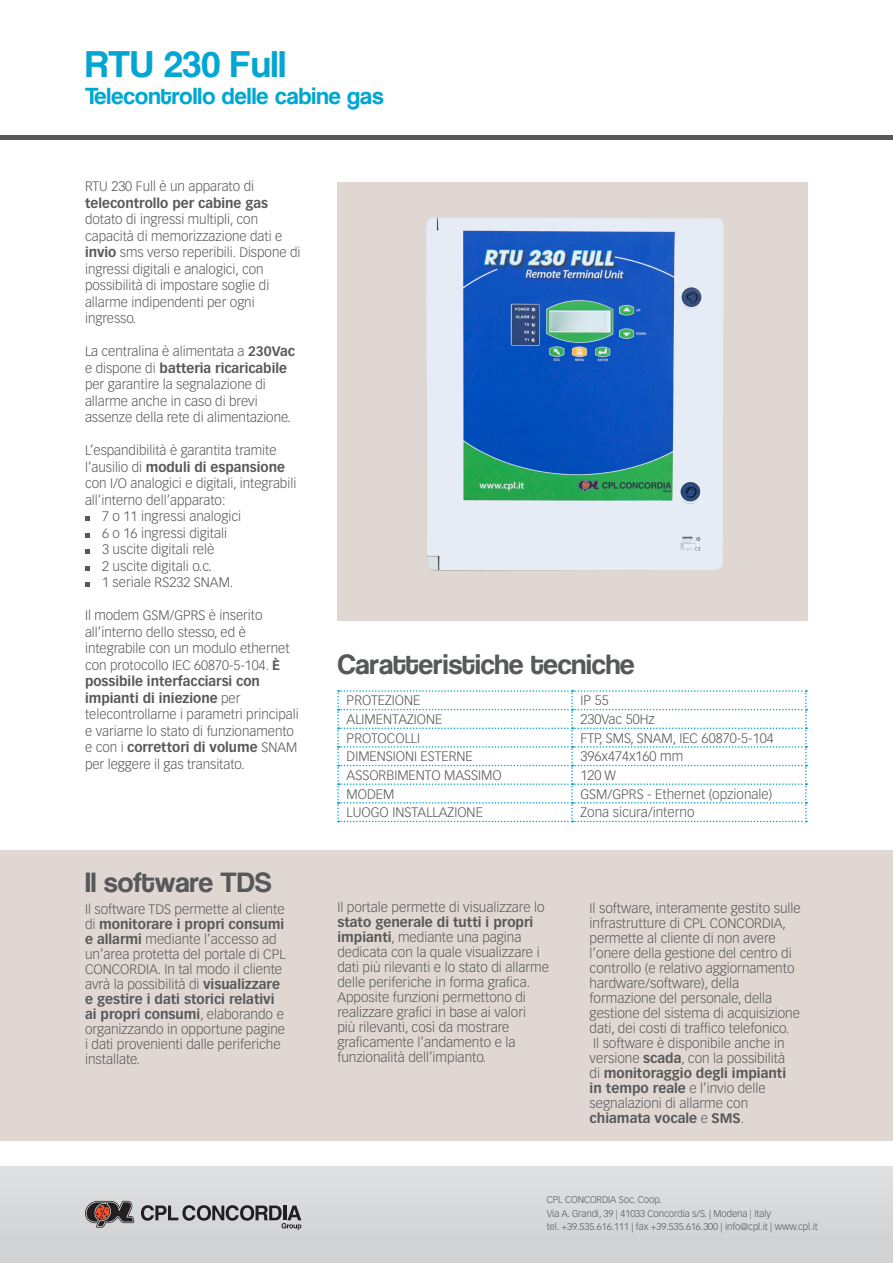
<style>
.page{position:relative;width:893px;height:1263px;background:#fff}
.page>*{position:absolute;margin:0;border:0;box-sizing:border-box;transform-origin:0 0}
.t1{font:36px "Coolvetica";letter-spacing:.015em;color:#02a7d1}
.List_Paragraph{font:27px "Coolvetica";letter-spacing:.005em;color:#57585a}
.t2{font:22.5px "Coolvetica";letter-spacing:.015em;color:#02a7d1}
.List_Paragraph-2{font:300 13.5px/15px "Vectora LH";color:#57585a}
.t3{font:300 9.6px/13.5px "Vectora LH";letter-spacing:-.005em;color:#57585a}
.s1{font-weight:700}
</style>
<div class="page">
<div style="left:0;top:1166px;width:893px;height:97px;background:#d1d2d4"></div>
<svg style="left:85px;top:1201px;width:49px;height:26px"></svg>
<svg style="left:141px;top:1205px;width:160px;height:25px"></svg>
<div style="left:0;top:850px;width:893px;height:291px;background:#e1d7d2"></div>
<svg style="left:85px;top:516px;width:5px;height:5px"></svg>
<svg style="left:85px;top:533px;width:5px;height:5px"></svg>
<svg style="left:85px;top:549px;width:5px;height:5px"></svg>
<svg style="left:85px;top:566px;width:5px;height:5px"></svg>
<svg style="left:85px;top:582px;width:5px;height:5px"></svg>
<div style="left:337px;top:182px;width:471px;height:438px;background:#e1d7d2"></div>
<img style="left:426px;top:218px;width:298px;height:352px">
<svg style="left:337px;top:690px;width:470px;height:132px"></svg>
<hr style="left:0;top:136px;width:893px;height:4px;background:#57585a">
<p class="t1" style="left:85px;top:45px;width:202px">RTU 230 Full</p>
<p class="t2" style="left:85px;top:84px;width:300px">Telecontrollo delle cabine gas</p>
<p class="List_Paragraph-2" style="left:85px;top:178px;width:217px;line-height:16.5px">RTU 230 Full è un apparato di <span class="s1">telecontrollo per cabine gas </span>dotato di ingressi multipli, con capacità di memorizzazione dati e <span class="s1">invio</span> sms verso reperibili. Dispone di ingressi digitali e analogici, con possibilità di impostare soglie di allarme indipendenti per ogni ingresso.</p>
<p class="List_Paragraph-2" style="left:85px;top:343px;width:211px;line-height:16.5px">La centralina è alimentata a <span class="s1">230Vac </span>e dispone di <span class="s1">batteria ricaricabile </span>per garantire la segnalazione di allarme anche in caso di brevi assenze della rete di alimentazione.</p>
<p class="List_Paragraph-2" style="left:85px;top:442px;width:213px;line-height:16.5px">L’espandibilità è garantita tramite l’ausilio di <span class="s1">moduli di espansione </span>con I/O analogici e digitali, integrabili all’interno dell’apparato:</p>
<p class="List_Paragraph-2" style="left:102px;top:509px;width:141px">7 o 11 ingressi analogici</p>
<p class="List_Paragraph-2" style="left:102px;top:526px;width:127px">6 o 16 ingressi digitali</p>
<p class="List_Paragraph-2" style="left:102px;top:542px;width:114px">3 uscite digitali relè</p>
<p class="List_Paragraph-2" style="left:102px;top:559px;width:111px">2 uscite digitali o.c.</p>
<p class="List_Paragraph-2" style="left:102px;top:575px;width:133px">1 seriale RS232 SNAM.</p>
<p class="List_Paragraph-2" style="left:85px;top:607px;width:215px;line-height:16.5px">Il modem GSM/GPRS è inserito all’interno dello stesso, ed è integrabile con un modulo ethernet con protocollo IEC 60870-5-104. <span class="s1">È possibile interfacciarsi con impianti di iniezione</span> per telecontrollarne i parametri principali e variarne lo stato di funzionamento e con i <span class="s1">correttori di volume</span> SNAM per leggere il gas transitato.</p>
<p class="List_Paragraph" style="left:337px;top:650px;width:299px">Caratteristiche tecniche</p>
<p class="List_Paragraph-2" style="left:347px;top:693px;width:75px">PROTEZIONE</p>
<p class="List_Paragraph-2" style="left:580px;top:693px;width:30px">IP 55</p>
<p class="List_Paragraph-2" style="left:347px;top:712px;width:97px">ALIMENTAZIONE</p>
<p class="List_Paragraph-2" style="left:580px;top:712px;width:76px">230Vac 50Hz</p>
<p class="List_Paragraph-2" style="left:347px;top:730px;width:75px">PROTOCOLLI</p>
<p class="List_Paragraph-2" style="left:580px;top:730px;width:195px">FTP, SMS, SNAM, IEC 60870-5-104</p>
<p class="List_Paragraph-2" style="left:347px;top:749px;width:128px">DIMENSIONI ESTERNE</p>
<p class="List_Paragraph-2" style="left:580px;top:749px;width:104px">396x474x160 mm</p>
<p class="List_Paragraph-2" style="left:347px;top:768px;width:157px">ASSORBIMENTO MASSIMO</p>
<p class="List_Paragraph-2" style="left:580px;top:768px;width:37px">120 W</p>
<p class="List_Paragraph-2" style="left:347px;top:786px;width:49px">MODEM</p>
<p class="List_Paragraph-2" style="left:580px;top:786px;width:193px">GSM/GPRS - Ethernet (opzionale)</p>
<p class="List_Paragraph-2" style="left:347px;top:805px;width:138px">LUOGO INSTALLAZIONE</p>
<p class="List_Paragraph-2" style="left:580px;top:805px;width:116px">Zona sicura/interno</p>
<p class="List_Paragraph" style="left:85px;top:868px;width:188px">Il software TDS</p>
<p class="List_Paragraph-2" style="left:85px;top:902px;width:202px">Il software TDS permette al cliente di <span class="s1">monitorare i propri consumi e allarmi</span> mediante l’accesso ad un’area protetta del portale di CPL<br>CONCORDIA. In tal modo il cliente avrà la possibilità di <span class="s1">visualizzare e gestire i dati storici relativi ai propri consumi</span>, elaborando e organizzando in opportune pagine i dati provenienti dalle periferiche installate.</p>
<p class="List_Paragraph-2" style="left:337px;top:900px;width:213px">Il portale permette di visualizzare lo <span class="s1">stato generale di tutti i propri impianti</span>, mediante una pagina dedicata con la quale visualizzare i dati più rilevanti e lo stato di allarme delle periferiche in forma grafica.</p>
<p class="List_Paragraph-2" style="left:337px;top:990px;width:190px">Apposite funzioni permettono di realizzare grafici in base ai valori più rilevanti, così da mostrare graficamente l’andamento e la funzionalità dell’impianto.</p>
<p class="List_Paragraph-2" style="left:590px;top:901px;width:213px">Il software, interamente gestito sulle infrastrutture di CPL CONCORDIA, permette al cliente di non avere l’onere della gestione del centro di controllo (e relativo aggiornamento hardware/software), della formazione del personale, della gestione del sistema di acquisizione dati, dei costi di traffico telefonico.</p>
<p class="List_Paragraph-2" style="left:590px;top:1036px;width:198px">Il software è disponibile anche in versione <span class="s1">scada</span>, con la possibilità di <span class="s1">monitoraggio degli impianti in tempo reale</span> e l’invio delle segnalazioni di allarme con <span class="s1">chiamata vocale</span> e <span class="s1">SMS</span>.</p>
<p class="t3" style="left:547px;top:1193px;width:272px">CPL CONCORDIA Soc. Coop.<br>Via A. Grandi, 39 | 41033 Concordia s/S. | Modena | Italy<br>tel. +39.535.616.111 | fax +39.535.616.300 | info@cpl.it | www.cpl.it</p>
</div>
